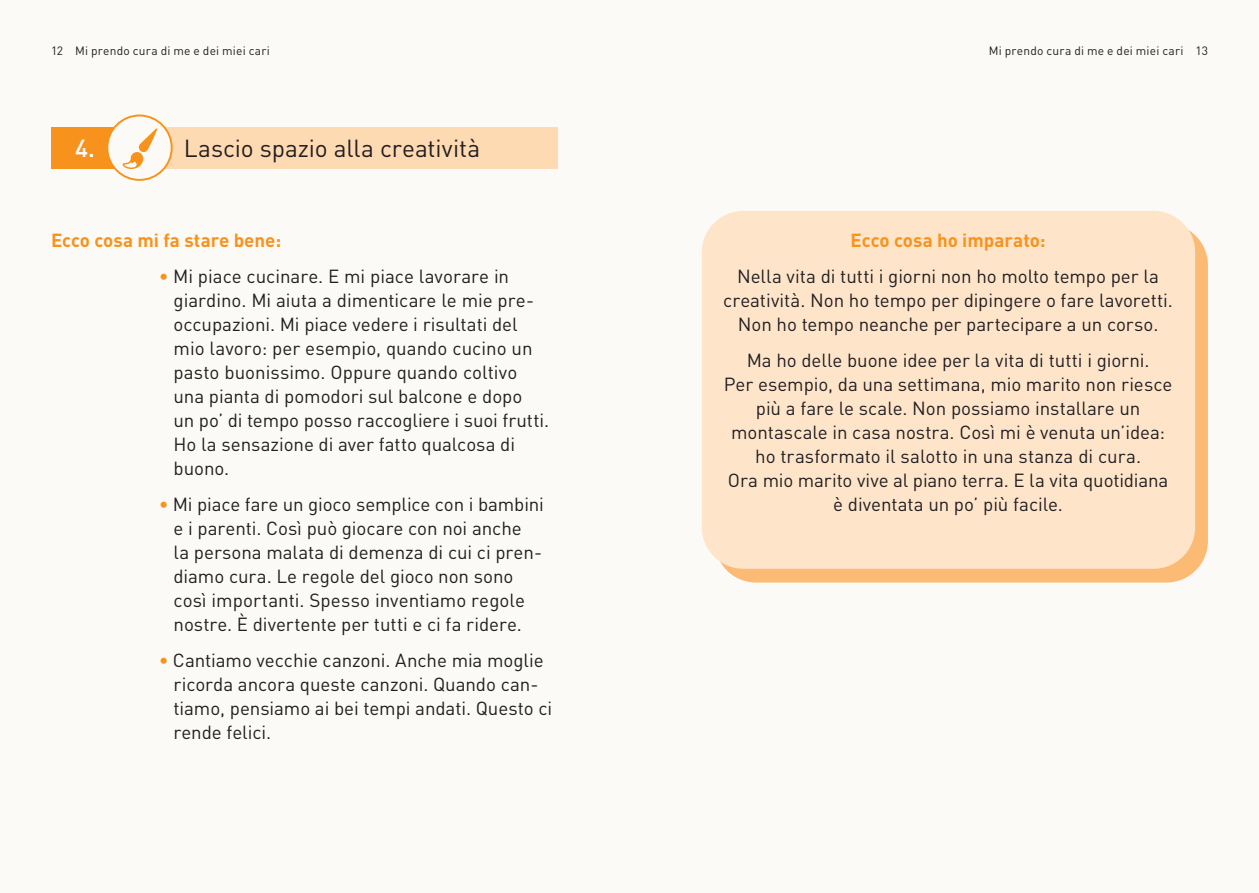
<style>
.page{position:relative;width:1259px;height:893px;background:#fff}
.page>*{position:absolute;margin:0;border:0;box-sizing:border-box;transform-origin:0 0}
.t1{font:24.3px "DIN Pro";letter-spacing:-.005em;color:#231f20}
.t2{font:500 24.3px "DIN Pro";color:#fff}
.t3{font:18.75px/24px "DIN Pro";letter-spacing:-.005em;color:#231f20}
.t4{font:700 18.75px "DIN Pro";color:#f7931d}
.t5{font:12px "DIN Pro";letter-spacing:.015em;color:#231f20}
.s1{color:#f7931d}
</style>
<div class="page">
<div style="left:0;top:0;width:629px;height:893px;background:#fbfaf6"></div>
<div style="left:629px;top:0;width:630px;height:893px;background:#fbfaf6"></div>
<div style="left:714px;top:224px;width:494px;height:359px;background:#fcbb74;border-radius:42px"></div>
<div style="left:702px;top:211px;width:493px;height:358px;background:#fee5ca;border-radius:42px"></div>
<div style="left:51px;top:127px;width:85px;height:41px;background:#f7931d"></div>
<div style="left:145px;top:127px;width:412px;height:41px;background:#fedab3"></div>
<div style="left:107px;top:115px;width:65px;height:65px;background:#fbfaf6;border-radius:50%"></div>
<div style="left:106px;top:115px;width:67px;height:66px;border:2px solid #f7931d;border-radius:50%"></div>
<svg style="left:122px;top:128px;width:35px;height:41px"></svg>
<p class="t5" style="left:51px;top:42px;width:220px">12 Mi prendo cura di me e dei miei cari</p>
<p class="t5" style="left:989px;top:42px;width:220px">Mi prendo cura di me e dei miei cari 13</p>
<p class="t2" style="left:75px;top:132px;width:21px">4.</p>
<p class="t1" style="left:184px;top:132px;width:298px">Lascio spazio alla creatività</p>
<p class="t4" style="left:51px;top:227px;width:232px">Ecco cosa mi fa stare bene:</p>
<p class="t3" style="left:174px;top:263px;width:377px;text-indent:-15px"><span class="s1">•</span> Mi piace cucinare. E mi piace lavorare in giardino. Mi aiuta a dimenticare le mie pre&shy;occupazioni. Mi piace vedere i risultati del mio lavoro: per esempio, quando cucino un pasto buonissimo. Oppure quando coltivo una pianta di pomodori sul balcone e dopo<br>un po’ di tempo posso raccogliere i suoi frutti.<br>Ho la sensazione di aver fatto qualcosa di buono.</p>
<p class="t3" style="left:174px;top:491px;width:372px;text-indent:-15px"><span class="s1">•</span> Mi piace fare un gioco semplice con i bambini e i parenti. Così può giocare con noi anche<br>la persona malata di demenza di cui ci pren&shy;diamo cura. Le regole del gioco non sono così importanti. Spesso inventiamo regole nostre. È divertente per tutti e ci fa ridere.</p>
<p class="t3" style="left:174px;top:647px;width:380px;text-indent:-15px"><span class="s1">•</span> Cantiamo vecchie canzoni. Anche mia moglie ricorda ancora queste canzoni. Quando can&shy;tiamo, pensiamo ai bei tempi andati. Questo ci rende felici.</p>
<p class="t4" style="left:850px;top:227px;width:196px">Ecco cosa ho imparato:</p>
<p class="t3" style="left:723px;top:263px;width:451px;text-align:center">Nella vita di tutti i giorni non ho molto tempo per la creatività. Non ho tempo per dipingere o fare lavoretti.<br>Non ho tempo neanche per partecipare a un corso.</p>
<p class="t3" style="left:724px;top:347px;width:450px;text-align:center">Ma ho delle buone idee per la vita di tutti i giorni.<br>Per esempio, da una settimana, mio marito non riesce più a fare le scale. Non possiamo installare un montascale in casa nostra. Così mi è venuta un’idea: ho trasformato il salotto in una stanza di cura.<br>Ora mio marito vive al piano terra. E la vita quotidiana è diventata un po’ più facile.</p>
</div>
